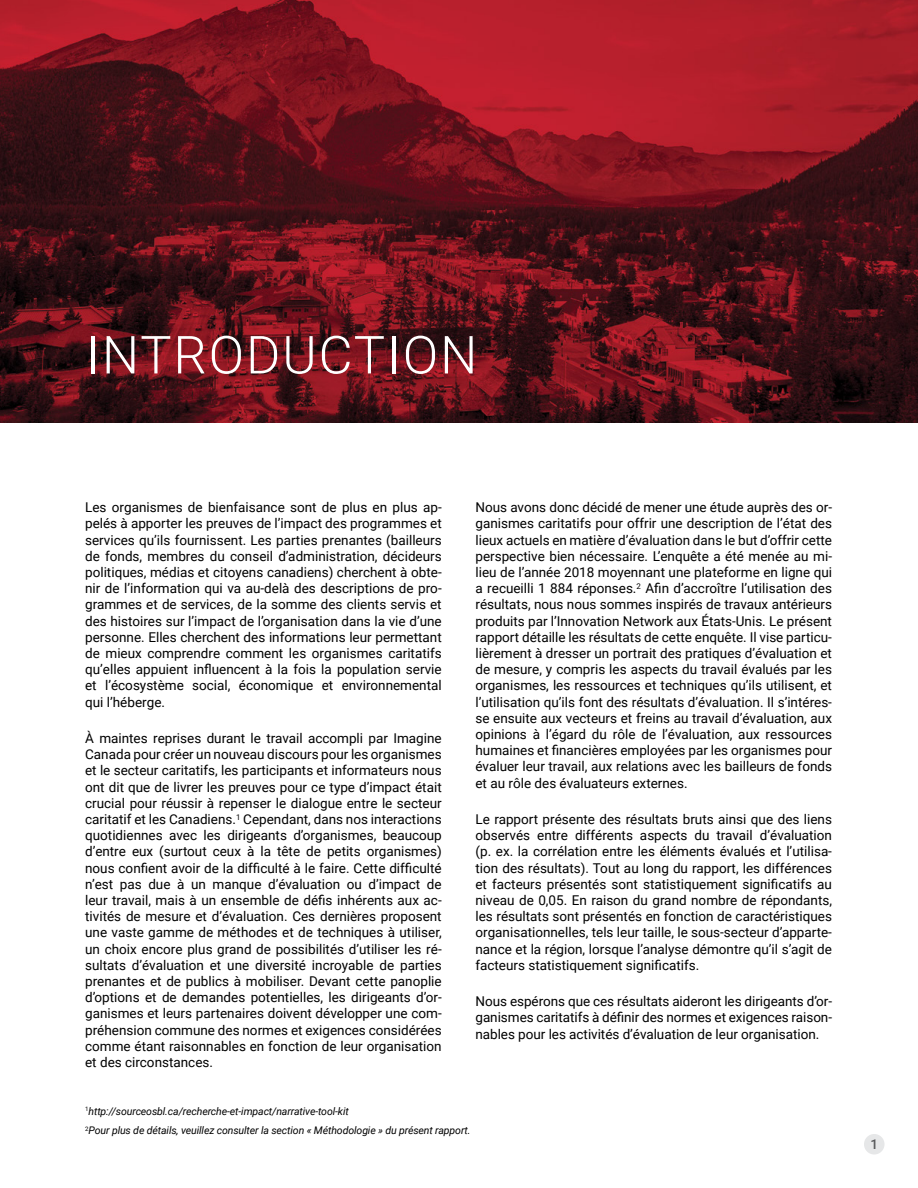
<style>
.page{position:relative;width:918px;height:1188px;background:#fff}
.page>*{position:absolute;margin:0;border:0;box-sizing:border-box;transform-origin:0 0}
.t1{font:300 52.5px "Roboto";letter-spacing:.035em;color:#fff}
.t2{font:13.5px/16.2px "Roboto";color:#000;text-align:justify}
.t3{font:500 13.5px "Roboto";color:#58595b}
.t4{font:italic 10.5px/19.4px "Roboto";letter-spacing:-.01em;color:#000}
</style>
<div class="page">
<img style="left:0;top:0;width:918px;height:423px">
<div style="left:864px;top:1134px;width:21px;height:21px;background:#e6e7e8;border-radius:50%"></div>
<h1 class="t1" style="left:86px;top:318px;width:393px">INTRODUCTION</h1>
<p class="t2" style="left:85px;top:499px;width:358px">Les organismes de bienfaisance sont de plus en plus ap&shy;pelés à apporter les preuves de l’impact des programmes et services qu’ils fournissent. Les parties prenantes (bailleurs de fonds, membres du conseil d’administration, décideurs politiques, médias et citoyens canadiens) cherchent à obte&shy;nir de l’information qui va au-delà des descriptions de pro&shy;grammes et de services, de la somme des clients servis et des histoires sur l’impact de l’organisation dans la vie d’une personne. Elles cherchent des informations leur permettant de mieux comprendre comment les organismes caritatifs qu’elles appuient influencent à la fois la population servie et l’écosystème social, économique et environnemental qui l’héberge.</p>
<p class="t2" style="left:85px;top:730px;width:358px">À maintes reprises durant le travail accompli par Imagine Canada pour créer un nouveau discours pour les organismes et le secteur caritatifs, les participants et informateurs nous ont dit que de livrer les preuves pour ce type d’impact était crucial pour réussir à repenser le dialogue entre le secteur caritatif et les Canadiens.<sup>1</sup> Cependant, dans nos interactions quotidiennes avec les dirigeants d’organismes, beaucoup d’entre eux (surtout ceux à la tête de petits organismes) nous confient avoir de la difficulté à le faire. Cette difficulté n’est pas due à un manque d’évaluation ou d’impact de leur travail, mais à un ensemble de défis inhérents aux ac&shy;tivités de mesure et d’évaluation. Ces dernières proposent une vaste gamme de méthodes et de techniques à utiliser, un choix encore plus grand de possibilités d’utiliser les ré&shy;sultats d’évaluation et une diversité incroyable de parties prenantes et de publics à mobiliser. Devant cette panoplie d’options et de demandes potentielles, les dirigeants d’or&shy;ganismes et leurs partenaires doivent développer une com&shy;préhension commune des normes et exigences considérées comme étant raisonnables en fonction de leur organisation et des circonstances.</p>
<p class="t2" style="left:475px;top:499px;width:358px">Nous avons donc décidé de mener une étude auprès des or&shy;ganismes caritatifs pour offrir une description de l’état des lieux actuels en matière d’évaluation dans le but d’offrir cette perspective bien nécessaire. L’enquête a été menée au mi&shy;lieu de l’année 2018 moyennant une plateforme en ligne qui a recueilli 1 884 réponses.<sup>2</sup> Afin d’accroître l’utilisation des résultats, nous nous sommes inspirés de travaux antérieurs produits par l’Innovation Network aux États-Unis. Le présent rapport détaille les résultats de cette enquête. Il vise particu&shy;lièrement à dresser un portrait des pratiques d’évaluation et de mesure, y compris les aspects du travail évalués par les organismes, les ressources et techniques qu’ils utilisent, et l’utilisation qu’ils font des résultats d’évaluation. Il s’intéres&shy;se ensuite aux vecteurs et freins au travail d’évaluation, aux opinions à l’égard du rôle de l’évaluation, aux ressources humaines et financières employées par les organismes pour évaluer leur travail, aux relations avec les bailleurs de fonds et au rôle des évaluateurs externes.</p>
<p class="t2" style="left:475px;top:811px;width:358px">Le rapport présente des résultats bruts ainsi que des liens observés entre différents aspects du travail d’évaluation (p. ex. la corrélation entre les éléments évalués et l’utilisa&shy;tion des résultats). Tout au long du rapport, les différences et facteurs présentés sont statistiquement significatifs au niveau de 0,05. En raison du grand nombre de répondants, les résultats sont présentés en fonction de caractéristiques organisationnelles, tels leur taille, le sous-secteur d’apparte&shy;nance et la région, lorsque l’analyse démontre qu’il s’agit de facteurs statistiquement significatifs.</p>
<p class="t2" style="left:475px;top:993px;width:358px">Nous espérons que ces résultats aideront les dirigeants d’or&shy;ganismes caritatifs à définir des normes et exigences raison&shy;nables pour les activités d’évaluation de leur organisation.</p>
<p class="t4" style="left:85px;top:1101px;width:387px"><sup>1</sup>http://sourceosbl.ca/recherche-et-impact/narrative-tool-kit<br><sup>2</sup>Pour plus de détails, veuillez consulter la section « Méthodologie » du présent rapport.</p>
<p class="t3" style="left:870px;top:1135px;width:9px">1</p>
</div>
